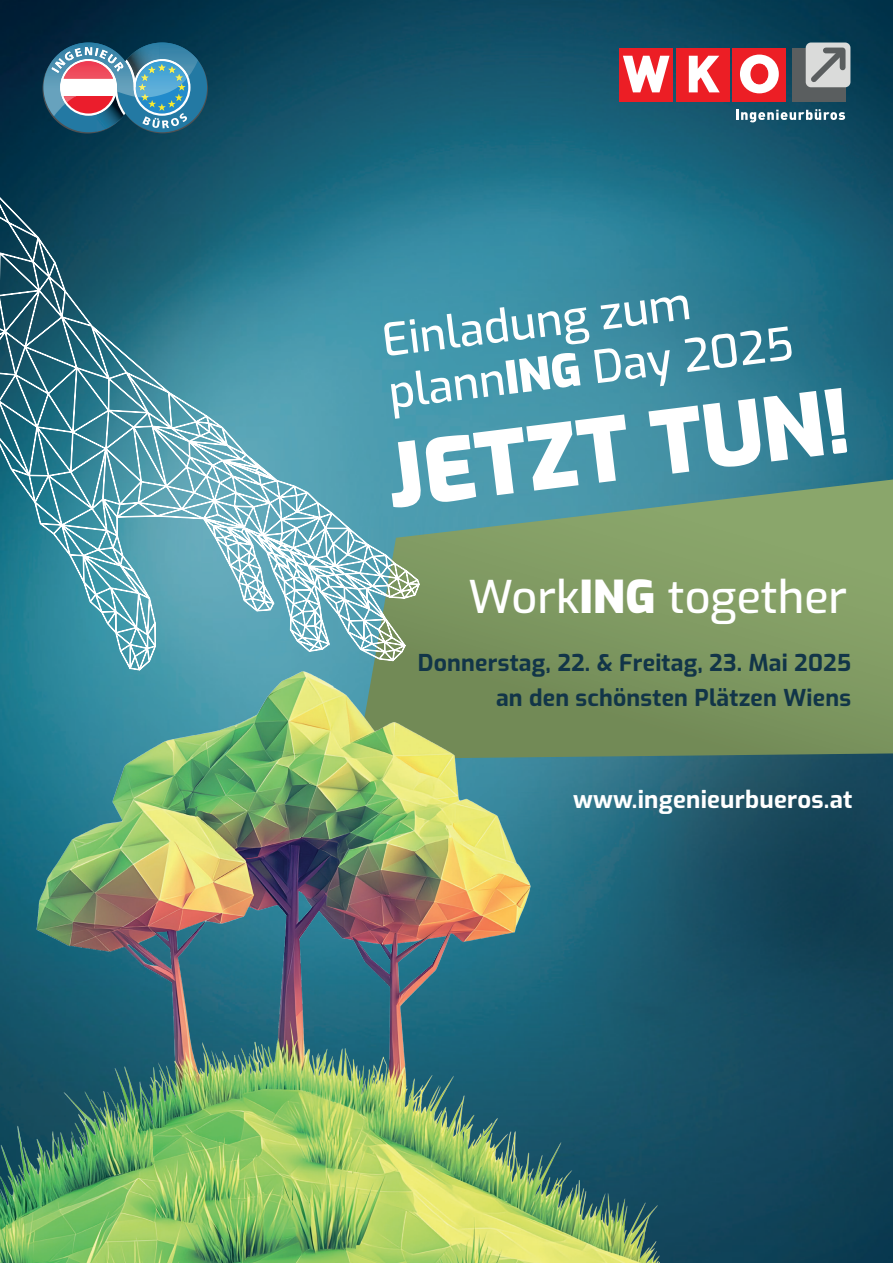
<style>
.page{position:relative;width:893px;height:1263px;background:#fff}
.page>*{position:absolute;margin:0;border:0;box-sizing:border-box;transform-origin:0 0}
.t1{font:900 87px "Exo";color:#fff}
.t2{font:500 45px "Exo";color:#fff}
.t3{font:700 24px "Exo";letter-spacing:.01em;color:#fff}
.t4{font:700 23.1px "Exo";letter-spacing:.01em;color:#123548}
.s1{font-weight:900}
</style>
<div class="page">
<img style="left:0;top:0;width:893px;height:1263px">
<div style="left:732px;top:48px;width:54px;height:53px;background:#ec1e25"></div>
<div style="left:676px;top:48px;width:54px;height:53px;background:#ec1e25"></div>
<svg style="left:689px;top:56px;width:31px;height:36px"></svg>
<div style="left:619px;top:48px;width:54px;height:53px;background:#ec1e25"></div>
<svg style="left:623px;top:56px;width:46px;height:36px"></svg>
<svg style="left:740px;top:55px;width:39px;height:38px"></svg>
<div style="left:751px;top:64px;width:17px;height:20px;background:#ec1e25;border-radius:50%"></div>
<div style="left:750px;top:64px;width:18px;height:20px;border:1px solid #ec1e25;border-radius:50%"></div>
<div style="left:792px;top:48px;width:54px;height:53px;background:#5a5e5f"></div>
<svg style="left:806px;top:43px;width:44px;height:44px"></svg>
<svg style="left:736px;top:109px;width:109px;height:13px"></svg>
<svg style="left:44px;top:43px;width:163px;height:89px;background:#61869f"></svg>
<svg style="left:420px;top:479px;width:473px;height:280px;background:#789a6f"></svg>
<img style="left:0;top:560px;width:660px;height:703px">
<svg style="left:0;top:188px;width:420px;height:483px;background:#4e92a2"></svg>
<p class="t2" style="left:378px;top:307px;width:312px;rotate:-7deg">Einladung zum</p>
<p class="t2" style="left:385px;top:359px;width:409px;rotate:-7deg">plann<span class="s1">ING</span> Day 2025</p>
<p class="t1" style="left:379px;top:410px;width:466px;rotate:-7deg">JETZT TUN!</p>
<p class="t2" style="left:469px;top:564px;width:380px">Work<span class="s1">ING</span> together</p>
<p class="t4" style="left:418px;top:645px;width:435px">Donnerstag, 22. &amp; Freitag, 23. Mai 2025</p>
<p class="t4" style="left:496px;top:680px;width:357px">an den schönsten Plätzen Wiens</p>
<p class="t3" style="left:573px;top:781px;width:281px">www.ingenieurbueros.at</p>
</div>
